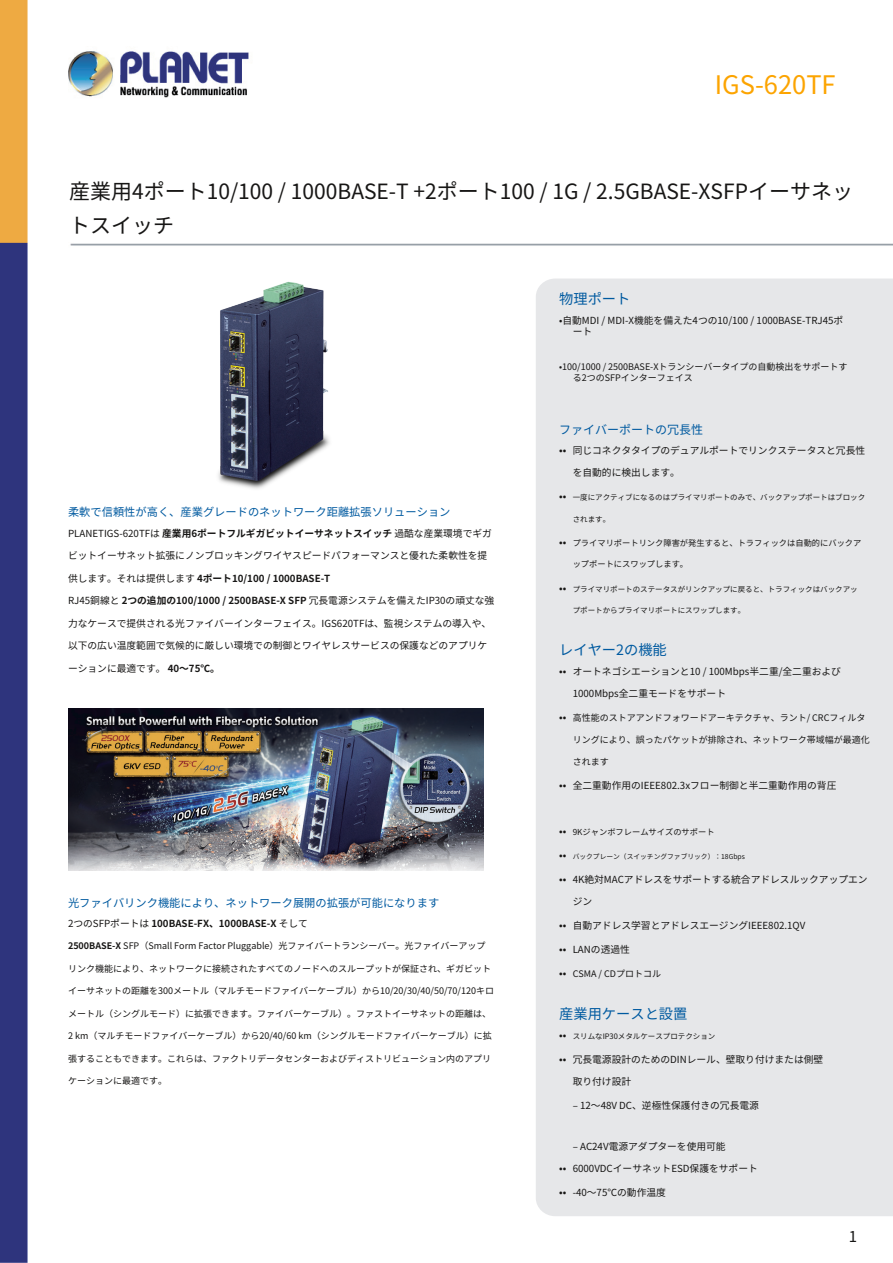
<style>
.page{position:relative;width:893px;height:1263px;background:#fff}
.page>*{position:absolute;margin:0;border:0;box-sizing:border-box;transform-origin:0 0}
.t1{font:25.5px "Noto Sans CJ Kjp";color:#fca400}
.t2{font:21px/34.5px "Noto Sans CJ Kjp";color:#171615}
.t3{font:15px "Noto Sans CJ Kjp";color:#171615}
.t4{font:14.25px "Noto Sans CJ Kjp";color:#005aa0}
.t5{font:12px "Noto Sans CJ Kjp";color:#005aa0}
.t6{font:11.25px "Noto Sans CJ Kjp";color:#005aa0}
.t7{font:10.5px "Noto Sans CJ Kjp";color:#171615}
.t8{font:9.75px/10.8px "Noto Sans CJ Kjp";color:#171615}
.t9{font:700 9.75px "Noto Sans CJ Kjp";color:#171615}
.t10{font:9px/10.8px "Noto Sans CJ Kjp";color:#171615}
.t11{font:8.25px "Noto Sans CJ Kjp";color:#171615}
.t12{font:7.5px "Noto Sans CJ Kjp";color:#171615}
.t13{font:6.75px "Noto Sans CJ Kjp";color:#171615}
.s1{font-weight:700}
.s2{font-weight:400}
.s3{font-size:10.5px}
</style>
<div class="page">
<img style="left:0;top:0;width:893px;height:1263px">
<div style="left:536px;top:279px;width:357px;height:937px;background:#e6e7e9"></div>
<img style="left:201px;top:264px;width:147px;height:233px">
<img style="left:68px;top:708px;width:415px;height:163px">
<h1 class="t1" style="left:715px;top:64px;width:122px">IGS‑620TF</h1>
<h2 class="t2" style="left:69px;top:172px;width:785px">産業用4ポート10/100 / 1000BASE‑T +2ポート100 / 1G / 2.5GBASE‑XSFPイーサネットスイッチ</h2>
<p class="t6" style="left:68px;top:503px;width:384px">柔軟で信頼性が高く、産業グレードのネットワーク距離拡張ソリューション</p>
<p class="t8" style="left:68px;top:527px;width:425px">PLANETIGS‑620TFは <span class="s1">産業用6ポートフルギガビットイーサネットスイッチ</span> 過酷な産業環境でギガ</p>
<p class="t8" style="left:68px;top:549px;width:421px">ビットイーサネット拡張にノンブロッキングワイヤスピードパフォーマンスと優れた柔軟性を提</p>
<p class="t9" style="left:68px;top:570px;width:264px"><span class="s2">供します。それは提供します</span> 4ポート10/100 / 1000BASE‑T</p>
<p class="t8" style="left:68px;top:594px;width:428px">RJ45銅線と <span class="s1">2つの追加の100/1000 / 2500BASE‑X SFP</span> 冗長電源システムを備えたIP30の頑丈な強</p>
<p class="t8" style="left:68px;top:617px;width:425px">力なケースで提供される光ファイバーインターフェイス。IGS620TFは、監視システムの導入や、</p>
<p class="t8" style="left:68px;top:639px;width:421px">以下の広い温度範囲で気候的に厳しい環境での制御とワイヤレスサービスの保護などのアプリケ</p>
<p class="t8" style="left:68px;top:662px;width:153px">ーションに最適です。 <span class="s1">40～75℃。</span></p>
<p class="t6" style="left:68px;top:893px;width:373px">光ファイバリンク機能により、ネットワーク展開の拡張が可能になります</p>
<p class="t9" style="left:68px;top:915px;width:241px"><span class="s2">2つのSFPポートは</span> 100BASE‑FX、1000BASE‑X <span class="s2">そして</span></p>
<p class="t10" style="left:68px;top:940px;width:419px"><span class="s1">2500BASE‑X</span> SFP（Small Form Factor Pluggable）光ファイバートランシーバー。光ファイバーアップ</p>
<p class="t10" style="left:68px;top:962px;width:424px">リンク機能により、ネットワークに接続されたすべてのノードへのスループットが保証され、ギガビット</p>
<p class="t10" style="left:68px;top:985px;width:428px">イーサネットの距離を300メートル（マルチモードファイバーケーブル）から10/20/30/40/50/70/120キロ</p>
<p class="t10" style="left:68px;top:1007px;width:424px">メートル（シングルモード）に拡張できます。ファイバーケーブル）。ファストイーサネットの距離は、</p>
<p class="t10" style="left:68px;top:1030px;width:425px">2 km（マルチモードファイバーケーブル）から20/40/60 km（シングルモードファイバーケーブル）に拡</p>
<p class="t10" style="left:68px;top:1052px;width:424px">張することもできます。これらは、ファクトリデータセンターおよびディストリビューション内のアプリ</p>
<p class="t10" style="left:68px;top:1075px;width:100px">ケーションに最適です。</p>
<h3 class="t4" style="left:559px;top:288px;width:73px">物理ポート</h3>
<p class="t8" style="left:573px;top:315px;width:272px;text-indent:-14px">•自動MDI / MDI‑X機能を備えた4つの10/100 / 1000BASE‑TRJ45ポート</p>
<p class="t10" style="left:573px;top:361px;width:276px;text-indent:-14px">•100/1000 / 2500BASE‑Xトランシーバータイプの自動検出をサポートする2つのSFPインターフェイス</p>
<p class="t5" style="left:559px;top:420px;width:145px">ファイバーポートの冗長性</p>
<p class="t8" style="left:559px;top:444px;width:307px"><span class="s3">••</span> 同じコネクタタイプのデュアルポートでリンクステータスと冗長性</p>
<p class="t8" style="left:573px;top:466px;width:109px">を自動的に検出します。</p>
<p class="t12" style="left:573px;top:491px;width:294px">一度にアクティブになるのはプライマリポートのみで、バックアップポートはブロック</p>
<p class="t12" style="left:573px;top:513px;width:39px">されます。</p>
<p class="t11" style="left:573px;top:536px;width:290px">プライマリポートリンク障害が発生すると、トラフィックは自動的にバックア</p>
<p class="t11" style="left:573px;top:558px;width:117px">ップポートにスワップします。</p>
<p class="t12" style="left:573px;top:583px;width:286px">プライマリポートのステータスがリンクアップに戻ると、トラフィックはバックアッ</p>
<p class="t12" style="left:573px;top:604px;width:174px">プポートからプライマリポートにスワップします。</p>
<p class="t7" style="left:559px;top:488px;width:9px">••</p>
<p class="t7" style="left:559px;top:533px;width:9px">••</p>
<p class="t7" style="left:559px;top:579px;width:9px">••</p>
<h3 class="t4" style="left:559px;top:639px;width:109px">レイヤー2の機能</h3>
<p class="t8" style="left:559px;top:666px;width:283px"><span class="s3">••</span> オートネゴシエーションと10 / 100Mbps半二重/全二重および</p>
<p class="t8" style="left:573px;top:687px;width:155px">1000Mbps全二重モードをサポート</p>
<p class="t10" style="left:573px;top:712px;width:294px">高性能のストアアンドフォワードアーキテクチャ、ラント/ CRCフィルタ</p>
<p class="t10" style="left:573px;top:734px;width:298px">リングにより、誤ったパケットが排除され、ネットワーク帯域幅が最適化</p>
<p class="t10" style="left:573px;top:755px;width:37px">されます</p>
<p class="t8" style="left:573px;top:779px;width:265px">全二重動作用のIEEE802.3xフロー制御と半二重動作用の背圧</p>
<p class="t11" style="left:573px;top:825px;width:143px">9Kジャンボフレームサイズのサポート</p>
<p class="t13" style="left:573px;top:851px;width:174px">バックプレーン（スイッチングファブリック）：18Gbps</p>
<p class="t8" style="left:573px;top:873px;width:297px">4K絶対MACアドレスをサポートする統合アドレスルックアップエン</p>
<p class="t8" style="left:573px;top:895px;width:21px">ジン</p>
<p class="t8" style="left:573px;top:919px;width:234px">自動アドレス学習とアドレスエージングIEEE802.1QV</p>
<p class="t8" style="left:573px;top:943px;width:59px">LANの透過性</p>
<p class="t10" style="left:573px;top:967px;width:90px">CSMA / CDプロトコル</p>
<p class="t7" style="left:559px;top:709px;width:9px">••</p>
<p class="t7" style="left:559px;top:777px;width:9px">••</p>
<p class="t7" style="left:559px;top:822px;width:9px">••</p>
<p class="t7" style="left:559px;top:846px;width:9px">••</p>
<p class="t7" style="left:559px;top:871px;width:9px">••</p>
<p class="t7" style="left:559px;top:916px;width:9px">••</p>
<p class="t7" style="left:559px;top:940px;width:9px">••</p>
<p class="t7" style="left:559px;top:965px;width:9px">••</p>
<h3 class="t4" style="left:559px;top:1002px;width:130px">産業用ケースと設置</h3>
<p class="t7" style="left:559px;top:1027px;width:9px">••</p>
<p class="t7" style="left:559px;top:1051px;width:9px">••</p>
<p class="t12" style="left:573px;top:1030px;width:144px">スリムなIP30メタルケースプロテクション</p>
<p class="t8" style="left:573px;top:1053px;width:252px">冗長電源設計のためのDINレール、壁取り付けまたは側壁</p>
<p class="t8" style="left:573px;top:1075px;width:60px">取り付け設計</p>
<p class="t8" style="left:573px;top:1099px;width:188px">– 12～48V DC、逆極性保護付きの冗長電源</p>
<p class="t8" style="left:573px;top:1140px;width:154px">– AC24V電源アダプターを使用可能</p>
<p class="t8" style="left:573px;top:1162px;width:187px">6000VDCイーサネットESD保護をサポート</p>
<p class="t8" style="left:573px;top:1186px;width:95px">‑40～75℃の動作温度</p>
<p class="t7" style="left:559px;top:1160px;width:9px">••</p>
<p class="t7" style="left:559px;top:1184px;width:9px">••</p>
<h3 class="t3" style="left:849px;top:1224px;width:10px">1</h3>
</div>
